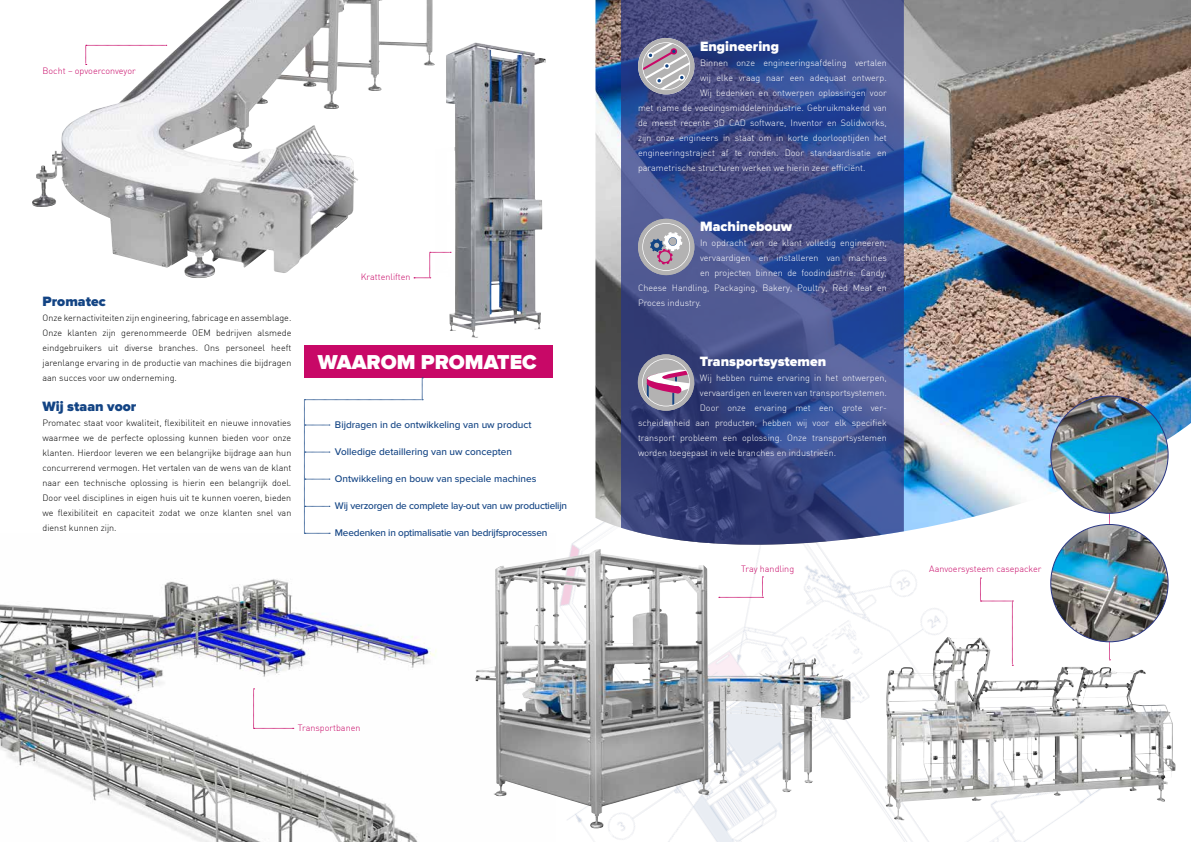
<style>
.page{position:relative;width:1191px;height:842px;background:#fff}
.page>*{position:absolute;margin:0;border:0;box-sizing:border-box;transform-origin:0 0}
.t1{font:900 20.9px "Proxima Nova";color:#fff}
.t2{font:900 14px "Proxima Nova";color:#fff}
.t3{font:900 14px "Proxima Nova";color:#134484}
.t4{font:500 10px "Proxima Nova";color:#134484}
.t5{font:500 10px "Proxima Nova";letter-spacing:-.02em;color:#134484}
.t6{font:9px "DIN Light Alternate";color:#fff}
.t7{font:9px/15px "DIN Light Alternate";color:#000;text-align:justify}
.t8{font:9px "DIN Light Alternate";color:#c80867}
</style>
<div class="page">
<img style="left:303px;top:204px;width:873px;height:638px">
<img style="left:0;top:533px;width:556px;height:309px">
<img style="left:595px;top:0;width:596px;height:546px">
<svg style="left:253px;top:689px;width:41px;height:40px"></svg>
<img style="left:32px;top:0;width:393px;height:278px">
<img style="left:435px;top:43px;width:106px;height:295px">
<div style="left:304px;top:346px;width:249px;height:32px;background:#c80867"></div>
<svg style="left:621px;top:0;width:283px;height:546px;background:#3e4e8b"></svg>
<svg style="left:414px;top:252px;width:37px;height:27px"></svg>
<svg style="left:638px;top:354px;width:56px;height:57px;background:#a08ea5"></svg>
<svg style="left:638px;top:219px;width:56px;height:56px;background:#a2a0b0"></svg>
<svg style="left:638px;top:38px;width:56px;height:56px;background:#a4a0af"></svg>
<svg style="left:304px;top:378px;width:119px;height:156px"></svg>
<img style="left:1050px;top:396px;width:118px;height:117px;border-radius:59px">
<img style="left:885px;top:637px;width:252px;height:183px">
<img style="left:1050px;top:524px;width:118px;height:118px;border-radius:59px">
<img style="left:475px;top:549px;width:248px;height:279px">
<svg style="left:85px;top:45px;width:82px;height:20px"></svg>
<svg style="left:719px;top:577px;width:44px;height:21px"></svg>
<svg style="left:980px;top:578px;width:33px;height:88px"></svg>
<p class="t8" style="left:43px;top:65px;width:95px">Bocht – opvoerconveyor</p>
<h2 class="t3" style="left:43px;top:295px;width:65px">Promatec</h2>
<p class="t7" style="left:43px;top:310px;width:250px">Onze kernactiviteiten zijn engineering, fabricage en assemblage.<br>Onze klanten zijn gerenommeerde OEM bedrijven alsmede eindgebruikers uit diverse branches. Ons personeel heeft jarenlange ervaring in de productie van machines die bijdragen aan succes voor uw onderneming.</p>
<h2 class="t3" style="left:43px;top:400px;width:95px">Wij staan voor</h2>
<p class="t7" style="left:43px;top:415px;width:250px">Promatec staat voor kwaliteit, flexibiliteit en nieuwe innovaties waarmee we de perfecte oplossing kunnen bieden voor onze klanten. Hierdoor leveren we een belangrijke bijdrage aan hun concurrerend vermogen. Het vertalen van de wens van de klant naar een technische oplossing is hierin een belangrijk doel.<br>Door veel disciplines in eigen huis uit te kunnen voeren, bieden we flexibiliteit en capaciteit zodat we onze klanten snel van dienst kunnen zijn.</p>
<p class="t8" style="left:361px;top:271px;width:51px">Krattenliften</p>
<h1 class="t1" style="left:318px;top:352px;width:220px">WAAROM PROMATEC</h1>
<p class="t4" style="left:335px;top:419px;width:198px">Bijdragen in de ontwikkeling van uw product</p>
<p class="t4" style="left:335px;top:446px;width:179px">Volledige detaillering van uw concepten</p>
<p class="t4" style="left:335px;top:473px;width:203px">Ontwikkeling en bouw van speciale machines</p>
<p class="t5" style="left:335px;top:500px;width:234px">Wij verzorgen de complete lay-out van uw productielijn</p>
<p class="t5" style="left:335px;top:527px;width:214px">Meedenken in optimalisatie van bedrijfsprocessen</p>
<p class="t8" style="left:298px;top:722px;width:64px">Transportbanen</p>
<h2 class="t2" style="left:700px;top:40px;width:81px">Engineering</h2>
<p class="t6" style="left:700px;top:57px;width:188px">Binnen onze engineeringsafdeling vertalen</p>
<p class="t6" style="left:700px;top:72px;width:188px">wij elke vraag naar een adequaat ontwerp.</p>
<p class="t6" style="left:700px;top:87px;width:188px">Wij bedenken en ontwerpen oplossingen voor</p>
<p class="t6" style="left:638px;top:102px;width:250px">met name de voedingsmiddelenindustrie. Gebruikmakend van</p>
<p class="t6" style="left:638px;top:117px;width:250px">de meest recente 3D CAD software, Inventor en Solidworks,</p>
<p class="t6" style="left:638px;top:132px;width:250px">zijn onze engineers in staat om in korte doorlooptijden het</p>
<p class="t6" style="left:638px;top:147px;width:250px">engineeringstraject af te ronden. Door standaardisatie en</p>
<p class="t6" style="left:638px;top:162px;width:229px">parametrische structuren werken we hierin zeer efficiënt.</p>
<h2 class="t2" style="left:700px;top:220px;width:94px">Machinebouw</h2>
<p class="t6" style="left:700px;top:237px;width:188px">In opdracht van de klant volledig engineeren,</p>
<p class="t6" style="left:700px;top:252px;width:188px">vervaardigen en installeren van machines</p>
<p class="t6" style="left:700px;top:267px;width:188px">en projecten binnen de foodindustrie: Candy,</p>
<p class="t6" style="left:638px;top:282px;width:250px">Cheese Handling, Packaging, Bakery, Poultry, Red Meat en</p>
<p class="t6" style="left:638px;top:297px;width:65px">Proces industry.</p>
<h2 class="t2" style="left:700px;top:355px;width:128px">Transportsystemen</h2>
<p class="t6" style="left:700px;top:372px;width:188px">Wij hebben ruime ervaring in het ontwerpen,</p>
<p class="t6" style="left:700px;top:387px;width:188px">vervaardigen en leveren van transportsystemen.</p>
<p class="t6" style="left:700px;top:402px;width:188px">Door onze ervaring met een grote ver-</p>
<p class="t6" style="left:638px;top:417px;width:250px">scheidenheid aan producten, hebben wij voor elk specifiek</p>
<p class="t6" style="left:638px;top:432px;width:250px">transport probleem een oplossing. Onze transportsystemen</p>
<p class="t6" style="left:638px;top:447px;width:199px">worden toegepast in vele branches en industrieën.</p>
<p class="t8" style="left:741px;top:563px;width:55px">Tray handling</p>
<p class="t8" style="left:929px;top:563px;width:114px">Aanvoersysteem casepacker</p>
</div>
